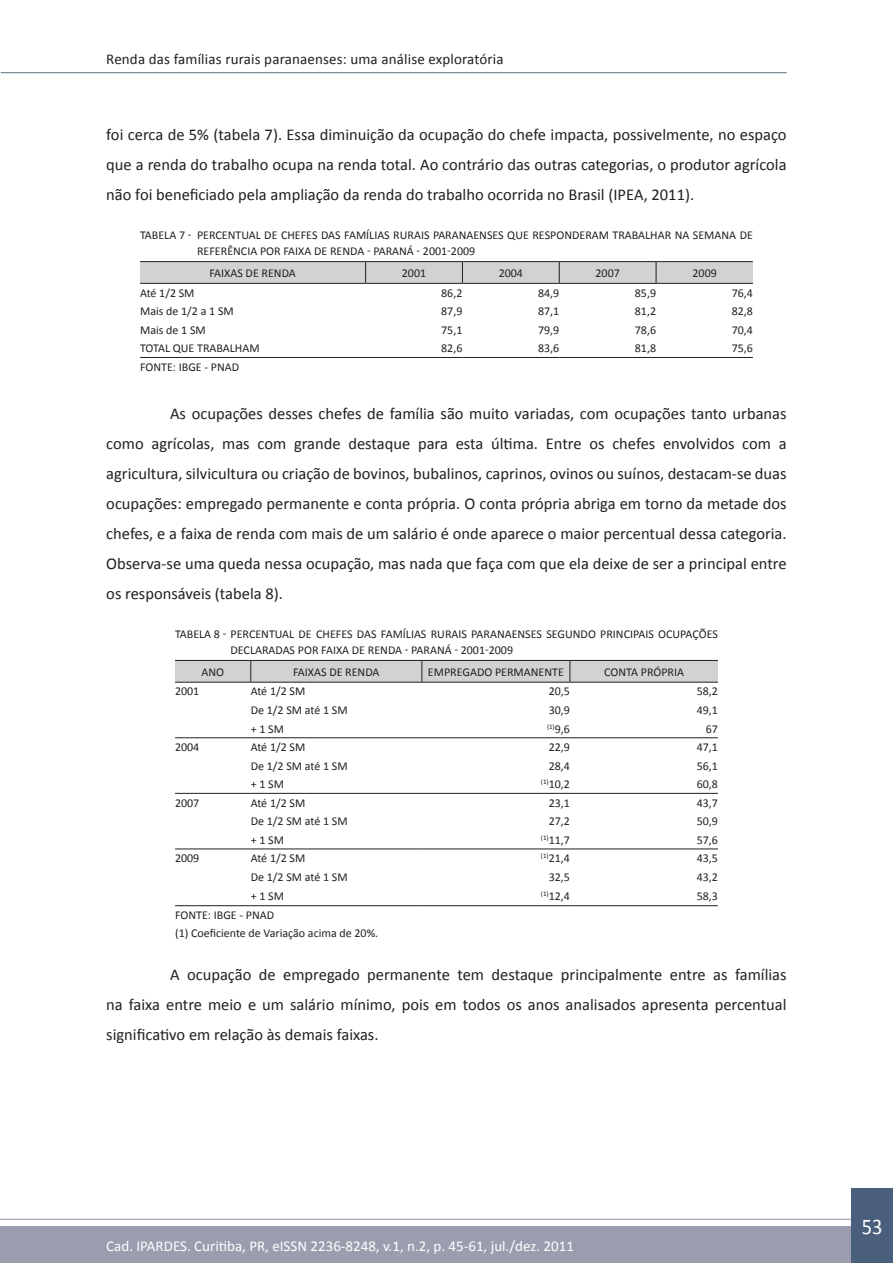
<style>
.page{position:relative;width:893px;height:1263px;background:#fff}
.page>*{position:absolute;margin:0;border:0;box-sizing:border-box;transform-origin:0 0}
.t1{font:22.5px "Calibri";color:#fff;scale:.91 1}
.t2{font:16.5px/30px "Calibri";color:#231f20;text-align:justify}
.t3{font:15px "Calibri";color:#fff}
.t4{font:15px "Calibri";letter-spacing:.01em;color:#231f20}
.t5{font:12px/16.5px "Calibri";color:#231f20}
.t6{font:6.9px "Calibri";color:#231f20}
.s1{font-size:12px}
</style>
<div class="page">
<hr style="left:0;top:1219px;width:854px;height:1px;background:#9b9daf">
<div style="left:0;top:1227px;width:893px;height:36px;background:#9b9daf"></div>
<div style="left:851px;top:1188px;width:42px;height:75px;background:#4a5f7b"></div>
<hr style="left:1px;top:72px;width:786px;height:1px;background:#5b717c">
<svg style="left:140px;top:262px;width:613px;height:21px;background:#cdced0"></svg>
<hr style="left:140px;top:261px;width:226px;height:1px;background:#231f20">
<hr style="left:366px;top:261px;width:96px;height:1px;background:#231f20">
<hr style="left:462px;top:261px;width:97px;height:1px;background:#231f20">
<hr style="left:559px;top:261px;width:97px;height:1px;background:#231f20">
<hr style="left:656px;top:261px;width:97px;height:1px;background:#231f20">
<hr style="left:140px;top:283px;width:226px;height:1px;background:#231f20">
<hr style="left:366px;top:283px;width:96px;height:1px;background:#231f20">
<hr style="left:462px;top:283px;width:97px;height:1px;background:#231f20">
<hr style="left:559px;top:283px;width:97px;height:1px;background:#231f20">
<hr style="left:656px;top:283px;width:97px;height:1px;background:#231f20">
<hr style="left:140px;top:357px;width:226px;height:1px;background:#231f20">
<hr style="left:366px;top:357px;width:96px;height:1px;background:#231f20">
<hr style="left:462px;top:357px;width:97px;height:1px;background:#231f20">
<hr style="left:559px;top:357px;width:97px;height:1px;background:#231f20">
<hr style="left:656px;top:357px;width:97px;height:1px;background:#231f20">
<div style="left:175px;top:661px;width:543px;height:21px;background:#d1d2d4"></div>
<hr style="left:175px;top:737px;width:76px;height:1px;background:#231f20">
<hr style="left:251px;top:737px;width:171px;height:1px;background:#231f20">
<hr style="left:422px;top:737px;width:148px;height:1px;background:#231f20">
<hr style="left:570px;top:737px;width:148px;height:1px;background:#231f20">
<hr style="left:175px;top:793px;width:76px;height:1px;background:#231f20">
<hr style="left:251px;top:793px;width:171px;height:1px;background:#231f20">
<hr style="left:422px;top:793px;width:148px;height:1px;background:#231f20">
<hr style="left:570px;top:793px;width:148px;height:1px;background:#231f20">
<hr style="left:175px;top:848px;width:76px;height:1px;background:#231f20">
<hr style="left:251px;top:848px;width:171px;height:1px;background:#231f20">
<hr style="left:422px;top:848px;width:148px;height:1px;background:#231f20">
<hr style="left:570px;top:848px;width:148px;height:1px;background:#231f20">
<hr style="left:175px;top:905px;width:76px;height:1px;background:#231f20">
<hr style="left:251px;top:905px;width:171px;height:1px;background:#231f20">
<hr style="left:422px;top:905px;width:148px;height:1px;background:#231f20">
<hr style="left:570px;top:905px;width:148px;height:1px;background:#231f20">
<hr style="left:175px;top:660px;width:76px;height:1px;background:#231f20">
<hr style="left:251px;top:660px;width:171px;height:1px;background:#231f20">
<hr style="left:422px;top:660px;width:148px;height:1px;background:#231f20">
<hr style="left:570px;top:660px;width:148px;height:1px;background:#231f20">
<hr style="left:175px;top:682px;width:76px;height:1px;background:#231f20">
<hr style="left:251px;top:682px;width:171px;height:1px;background:#231f20">
<hr style="left:422px;top:682px;width:148px;height:1px;background:#231f20">
<hr style="left:570px;top:682px;width:148px;height:1px;background:#231f20">
<p class="t4" style="left:106px;top:50px;width:399px">Renda das famílias rurais paranaenses: uma análise exploratória</p>
<p class="t2" style="left:106px;top:119px;width:682px">foi cerca de 5% (tabela 7). Essa diminuição da ocupação do chefe impacta, possivelmente, no espaço que a renda do trabalho ocupa na renda total. Ao contrário das outras categorias, o produtor agrícola não foi beneficiado pela ampliação da renda do trabalho ocorrida no Brasil (IPEA, 2011).</p>
<p class="t5" style="left:197px;top:226px;width:557px;text-indent:-57px">TABELA 7 - PERCENTUAL DE CHEFES DAS FAMÍLIAS RURAIS PARANAENSES QUE RESPONDERAM TRABALHAR NA SEMANA DE<br>REFERÊNCIA POR FAIXA DE RENDA - PARANÁ - 2001-2009</p>
<p class="t5" style="left:209px;top:264px;width:88px">FAIXAS DE RENDA</p>
<p class="t5" style="left:402px;top:264px;width:26px">2001</p>
<p class="t5" style="left:499px;top:264px;width:26px">2004</p>
<p class="t5" style="left:595px;top:264px;width:26px">2007</p>
<p class="t5" style="left:692px;top:264px;width:26px">2009</p>
<p class="t5" style="left:140px;top:284px;width:56px">Até 1/2 SM</p>
<p class="t5" style="left:441px;top:284px;width:23px">86,2</p>
<p class="t5" style="left:538px;top:284px;width:23px">84,9</p>
<p class="t5" style="left:635px;top:284px;width:23px">85,9</p>
<p class="t5" style="left:732px;top:284px;width:23px">76,4</p>
<p class="t5" style="left:140px;top:302px;width:95px">Mais de 1/2 a 1 SM</p>
<p class="t5" style="left:441px;top:302px;width:23px">87,9</p>
<p class="t5" style="left:538px;top:302px;width:23px">87,1</p>
<p class="t5" style="left:635px;top:302px;width:23px">81,2</p>
<p class="t5" style="left:732px;top:302px;width:23px">82,8</p>
<p class="t5" style="left:140px;top:321px;width:67px">Mais de 1 SM</p>
<p class="t5" style="left:441px;top:321px;width:23px">75,1</p>
<p class="t5" style="left:538px;top:321px;width:23px">79,9</p>
<p class="t5" style="left:635px;top:321px;width:23px">78,6</p>
<p class="t5" style="left:732px;top:321px;width:23px">70,4</p>
<p class="t5" style="left:140px;top:339px;width:121px">TOTAL QUE TRABALHAM</p>
<p class="t5" style="left:441px;top:339px;width:23px">82,6</p>
<p class="t5" style="left:538px;top:339px;width:23px">83,6</p>
<p class="t5" style="left:635px;top:339px;width:23px">81,8</p>
<p class="t5" style="left:732px;top:339px;width:23px">75,6</p>
<p class="t5" style="left:140px;top:358px;width:101px">FONTE: IBGE - PNAD</p>
<p class="t2" style="left:106px;top:397px;width:682px;text-indent:64px">As ocupações desses chefes de família são muito variadas, com ocupações tanto urbanas como agrícolas, mas com grande destaque para esta última. Entre os chefes envolvidos com a agricultura, silvicultura ou criação de bovinos, bubalinos, caprinos, ovinos ou suínos, destacam-se duas ocupações: empregado permanente e conta própria. O conta própria abriga em torno da metade dos chefes, e a faixa de renda com mais de um salário é onde aparece o maior percentual dessa categoria.<br>Observa-se uma queda nessa ocupação, mas nada que faça com que ela deixe de ser a principal entre os responsáveis (tabela 8).</p>
<p class="t5" style="left:231px;top:625px;width:489px;text-indent:-56px">TABELA 8 - PERCENTUAL DE CHEFES DAS FAMÍLIAS RURAIS PARANAENSES SEGUNDO PRINCIPAIS OCUPAÇÕES<br>DECLARADAS POR FAIXA DE RENDA - PARANÁ - 2001-2009</p>
<p class="t5" style="left:201px;top:663px;width:24px">ANO</p>
<p class="t5" style="left:293px;top:663px;width:88px">FAIXAS DE RENDA</p>
<p class="t5" style="left:428px;top:663px;width:137px">EMPREGADO PERMANENTE</p>
<p class="t5" style="left:604px;top:663px;width:81px">CONTA PRÓPRIA</p>
<p class="t5" style="left:175px;top:683px;width:26px">2001</p>
<p class="t5" style="left:251px;top:683px;width:47px">Até 1/2 sm</p>
<p class="t5" style="left:549px;top:683px;width:23px">20,5</p>
<p class="t5" style="left:697px;top:683px;width:23px">58,2</p>
<p class="t5" style="left:251px;top:701px;width:90px">De 1/2 sm até 1 sm</p>
<p class="t5" style="left:549px;top:701px;width:23px">30,9</p>
<p class="t5" style="left:697px;top:701px;width:23px">49,1</p>
<p class="t5" style="left:251px;top:720px;width:26px">+ 1 sm</p>
<p class="t6" style="left:547px;top:722px;width:24px">(1)<span class="s1">9,6</span></p>
<p class="t5" style="left:706px;top:720px;width:14px">67</p>
<p class="t5" style="left:175px;top:738px;width:26px">2004</p>
<p class="t5" style="left:251px;top:738px;width:47px">Até 1/2 sm</p>
<p class="t5" style="left:549px;top:738px;width:23px">22,9</p>
<p class="t5" style="left:697px;top:738px;width:23px">47,1</p>
<p class="t5" style="left:251px;top:757px;width:90px">De 1/2 sm até 1 sm</p>
<p class="t5" style="left:549px;top:757px;width:23px">28,4</p>
<p class="t5" style="left:697px;top:757px;width:23px">56,1</p>
<p class="t5" style="left:251px;top:775px;width:26px">+ 1 sm</p>
<p class="t5" style="left:541px;top:775px;width:31px"><sup>(1)</sup>10,2</p>
<p class="t5" style="left:697px;top:775px;width:23px">60,8</p>
<p class="t5" style="left:175px;top:794px;width:26px">2007</p>
<p class="t5" style="left:251px;top:794px;width:47px">Até 1/2 sm</p>
<p class="t5" style="left:549px;top:794px;width:23px">23,1</p>
<p class="t5" style="left:697px;top:794px;width:23px">43,7</p>
<p class="t5" style="left:251px;top:812px;width:90px">De 1/2 sm até 1 sm</p>
<p class="t5" style="left:549px;top:812px;width:23px">27,2</p>
<p class="t5" style="left:697px;top:812px;width:23px">50,9</p>
<p class="t5" style="left:251px;top:831px;width:26px">+ 1 sm</p>
<p class="t5" style="left:541px;top:831px;width:31px"><sup>(1)</sup>11,7</p>
<p class="t5" style="left:697px;top:831px;width:23px">57,6</p>
<p class="t5" style="left:175px;top:849px;width:26px">2009</p>
<p class="t5" style="left:251px;top:849px;width:47px">Até 1/2 sm</p>
<p class="t5" style="left:541px;top:849px;width:31px"><sup>(1)</sup>21,4</p>
<p class="t5" style="left:697px;top:849px;width:23px">43,5</p>
<p class="t5" style="left:251px;top:868px;width:90px">De 1/2 sm até 1 sm</p>
<p class="t5" style="left:549px;top:868px;width:23px">32,5</p>
<p class="t5" style="left:697px;top:868px;width:23px">43,2</p>
<p class="t5" style="left:251px;top:888px;width:26px">+ 1 sm</p>
<p class="t5" style="left:541px;top:888px;width:31px"><sup>(1)</sup>12,4</p>
<p class="t5" style="left:697px;top:888px;width:23px">58,3</p>
<p class="t5" style="left:175px;top:905px;width:205px;line-height:18px">FONTE: IBGE - PNAD<br>(1) Coeficiente de Variação acima de 20%.</p>
<p class="t2" style="left:106px;top:958px;width:682px;text-indent:64px">A ocupação de empregado permanente tem destaque principalmente entre as famílias na faixa entre meio e um salário mínimo, pois em todos os anos analisados apresenta percentual significativo em relação às demais faixas.</p>
<p class="t3" style="left:106px;top:1237px;width:469px">Cad. IPARDES. Curitiba, PR, eISSN 2236-8248, v.1, n.2, p. 45-61, jul./dez. 2011</p>
<h1 class="t1" style="left:862px;top:1213px;width:24px">53</h1>
</div>
